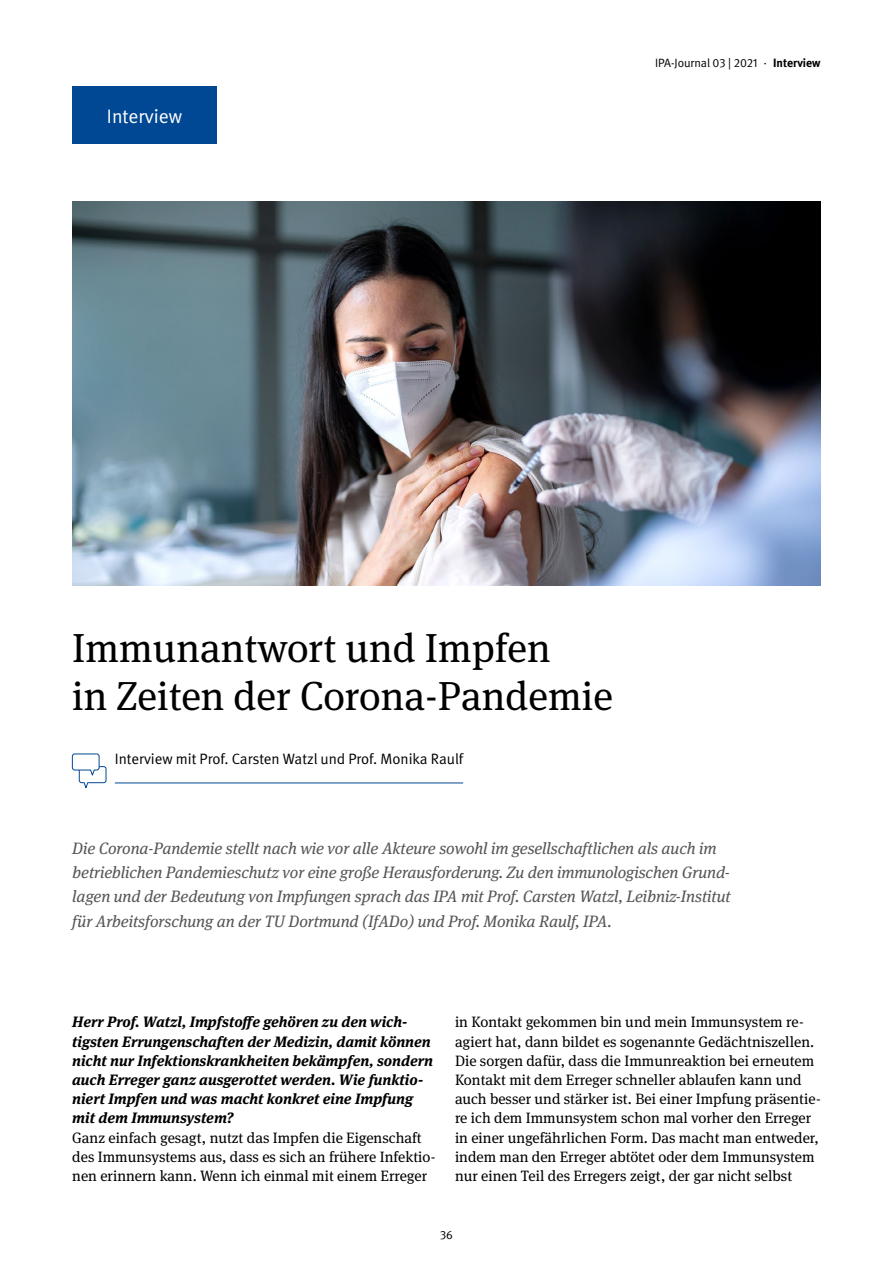
<style>
.page{position:relative;width:893px;height:1263px;background:#fff}
.page>*{position:absolute;margin:0;border:0;box-sizing:border-box;transform-origin:0 0}
.H1_IPA{font:40.5px/48px "DGUV Meta Serif";color:#000}
.t1{font:19.5px "DGUV Meta";color:#fff}
.P_Anleser_Spaltenspanne_IPA{font:italic 16.5px/24px "DGUV Meta Serif";letter-spacing:-.005em;color:#565655}
.Interview_P_Interview_Antwort_1_IPA{font:15px/19.2px "DGUV Meta Serif";color:#000}
.Interview_P_Interview_Frage_IPA{font:italic 700 15px/19.2px "DGUV Meta Serif";color:#000}
.P_Autoren_Anfang_IPA{font:15px "DGUV Meta";color:#000}
.t2{font:12px "DGUV Meta";color:#000}
.s1{font-weight:700}
</style>
<div class="page">
<div style="left:72px;top:86px;width:145px;height:58px;background:#004893"></div>
<hr style="left:115px;top:782px;width:348px;height:1px;background:#004893">
<img style="left:72px;top:202px;width:749px;height:384px">
<svg style="left:71px;top:753px;width:36px;height:36px"></svg>
<p class="t1" style="left:107px;top:104px;width:77px">Interview</p>
<p class="t2" style="left:655px;top:56px;width:167px">IPA-Journal 03 | 2021 · <span class="s1">Interview</span></p>
<h1 class="H1_IPA" style="left:72px;top:625px;width:542px">Immunantwort und Impfen<br>in Zeiten der Corona-Pandemie</h1>
<p class="P_Autoren_Anfang_IPA" style="left:115px;top:750px;width:350px">Interview mit Prof. Carsten Watzl und Prof. Monika Raulf</p>
<p class="P_Anleser_Spaltenspanne_IPA" style="left:72px;top:837px;width:660px">Die Corona-Pandemie stellt nach wie vor alle Akteure sowohl im gesellschaftlichen als auch im betrieblichen Pandemieschutz vor eine große Herausforderung. Zu den immunologischen Grund&shy;lagen und der Bedeutung von Impfungen sprach das IPA mit Prof. Carsten Watzl, Leibniz-Institut für Arbeitsforschung an der TU Dortmund (IfADo) und Prof. Monika Raulf, IPA.</p>
<p class="Interview_P_Interview_Frage_IPA" style="left:72px;top:1013px;width:362px">Herr Prof. Watzl, Impfstoffe gehören zu den wich&shy;tigsten Errungenschaften der Medizin, damit können nicht nur Infektionskrankheiten bekämpfen, sondern auch Erreger ganz ausgerottet werden. Wie funktio&shy;niert Impfen und was macht konkret eine Impfung mit dem Immunsystem?</p>
<p class="Interview_P_Interview_Antwort_1_IPA" style="left:72px;top:1128px;width:365px">Ganz einfach gesagt, nutzt das Impfen die Eigenschaft des Immunsystems aus, dass es sich an frühere Infektio&shy;nen erinnern kann. Wenn ich einmal mit einem Erreger</p>
<p class="Interview_P_Interview_Antwort_1_IPA" style="left:455px;top:1013px;width:367px">in Kontakt gekommen bin und mein Immunsystem re&shy;agiert hat, dann bildet es sogenannte Gedächtniszellen.<br>Die sorgen dafür, dass die Immunreaktion bei erneutem Kontakt mit dem Erreger schneller ablaufen kann und auch besser und stärker ist. Bei einer Impfung präsentie&shy;re ich dem Immunsystem schon mal vorher den Erreger in einer ungefährlichen Form. Das macht man entweder, indem man den Erreger abtötet oder dem Immunsystem nur einen Teil des Erregers zeigt, der gar nicht selbst</p>
<p class="t2" style="left:440px;top:1227px;width:14px">36</p>
</div>
